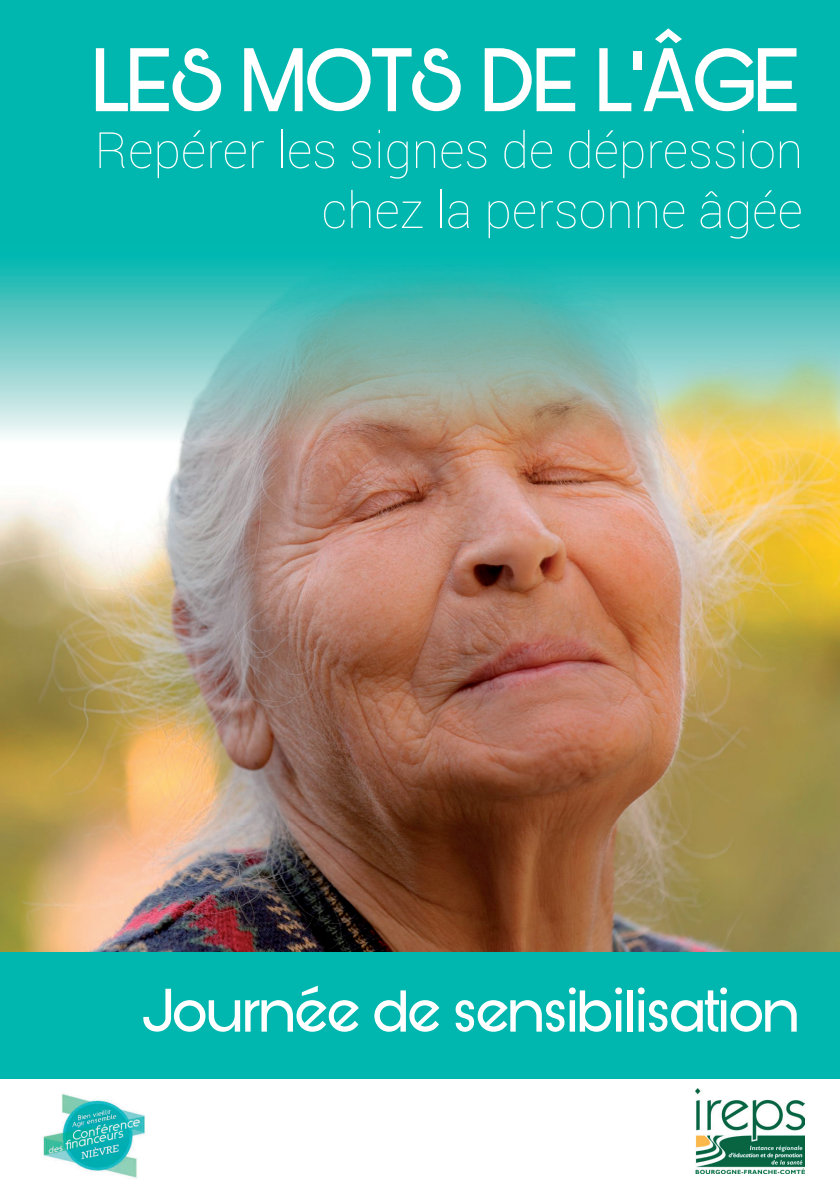
<style>
.page{position:relative;width:840px;height:1191px;background:#fff}
.page>*{position:absolute;margin:0;border:0;box-sizing:border-box;transform-origin:0 0}
.t1{font:94px "Bunya PERSONAL";color:#fff}
.t2{font:64px "Bunya PERSONAL";color:#fff}
.t3{font:100 50px/60px "Roboto";color:#fff;text-align:right}
</style>
<div class="page">
<img style="left:0;top:260px;width:839px;height:692px">
<div style="left:0;top:0;width:839px;height:260px;background:#00b7af"></div>
<div style="left:0;top:952px;width:839px;height:127px;background:#00b7af"></div>
<img style="left:43px;top:1094px;width:102px;height:85px">
<img style="left:695px;top:1088px;width:109px;height:86px">
<h1 class="t1" style="left:93px;top:24px;width:706px">LES MOTS DE L’ÂGE</h1>
<p class="t3" style="left:95px;top:118px;width:709px">Repérer les signes de dépression chez la personne âgée</p>
<p class="t2" style="left:142px;top:972px;width:658px">Journée de sensibilisation</p>
</div>
